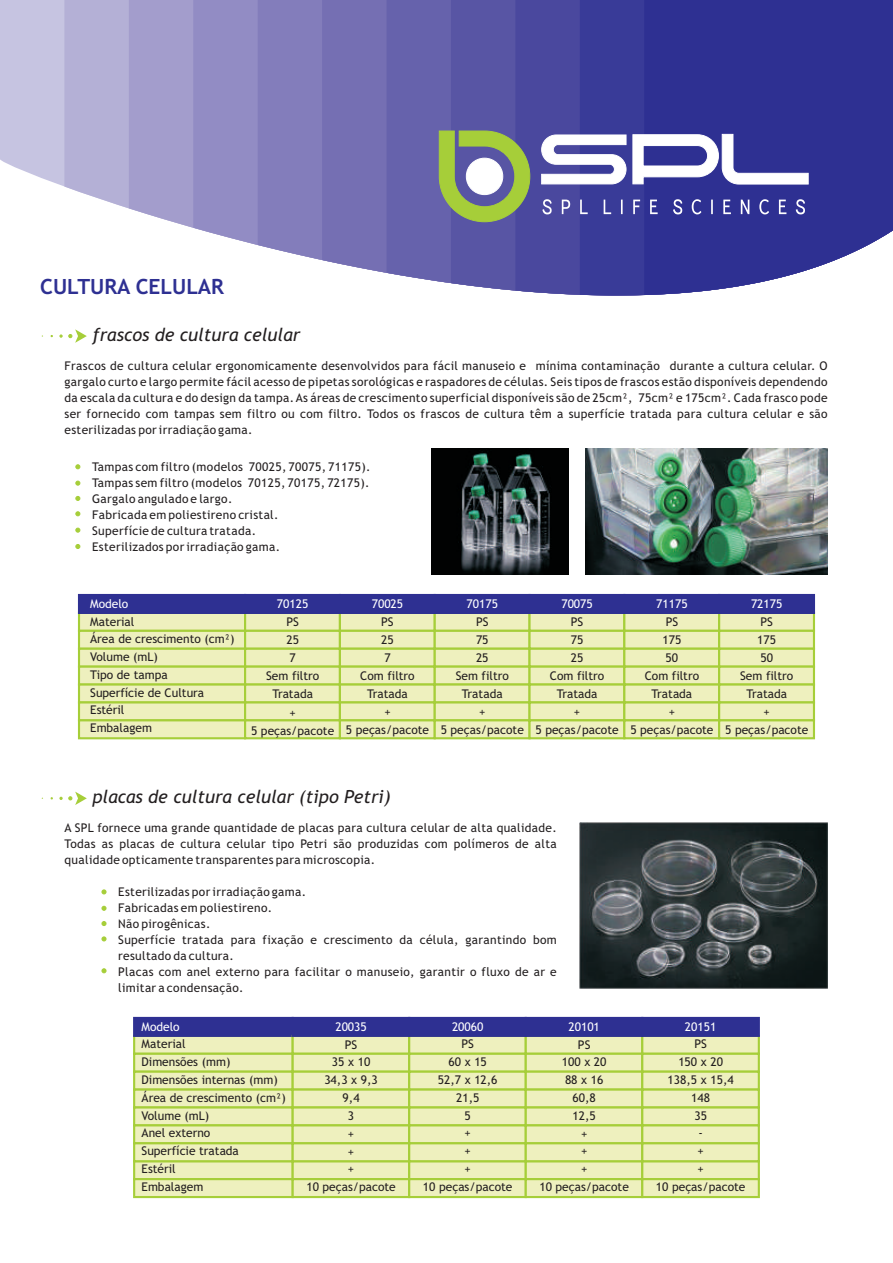
<style>
.page{position:relative;width:893px;height:1263px;background:#fff}
.page>*{position:absolute;margin:0;border:0;box-sizing:border-box;transform-origin:0 0}
.t1{font:700 21px "Trebuchet MS";color:#2e3092}
.t2{font:italic 18px "Trebuchet MS";color:#231f20}
.t3{font:12px/16px "Trebuchet MS";letter-spacing:.025em;color:#231f20;text-align:justify}
.t4{font:12px/17.9px "Trebuchet MS";color:#231f20;text-align:center}
.t5{font:12px "Trebuchet MS";color:#fff}
</style>
<div class="page">
<svg style="left:0;top:0;width:64px;height:338px;fill:#c6c4e1"></svg>
<svg style="left:64px;top:0;width:65px;height:338px;fill:#b4b0d6"></svg>
<div style="left:129px;top:0;width:64px;height:228px;background:#a39dcc"></div>
<div style="left:193px;top:0;width:65px;height:245px;background:#928cc4"></div>
<div style="left:258px;top:0;width:64px;height:260px;background:#837dbb"></div>
<div style="left:322px;top:0;width:65px;height:273px;background:#756fb3"></div>
<div style="left:387px;top:0;width:64px;height:284px;background:#6662ac"></div>
<div style="left:451px;top:0;width:64px;height:291px;background:#5855a4"></div>
<div style="left:515px;top:0;width:65px;height:295px;background:#4a489e"></div>
<div style="left:580px;top:0;width:65px;height:296px;background:#393b98"></div>
<svg style="left:644px;top:0;width:249px;height:295px;background:#3e409a"></svg>
<svg style="left:439px;top:131px;width:91px;height:91px;background:#829769"></svg>
<div style="left:466px;top:158px;width:37px;height:37px;background:#fff;border:1px solid #fff;border-radius:50%"></div>
<svg style="left:541px;top:135px;width:85px;height:49px"></svg>
<svg style="left:633px;top:134px;width:175px;height:50px"></svg>
<svg style="left:542px;top:199px;width:263px;height:15px;background:#5859a7"></svg>
<svg style="left:69px;top:329px;width:18px;height:14px"></svg>
<svg style="left:69px;top:792px;width:18px;height:13px"></svg>
<svg style="left:102px;top:890px;width:4px;height:4px"></svg>
<svg style="left:102px;top:906px;width:4px;height:4px"></svg>
<svg style="left:102px;top:921px;width:4px;height:5px"></svg>
<svg style="left:102px;top:937px;width:4px;height:4px"></svg>
<svg style="left:102px;top:968px;width:4px;height:5px"></svg>
<svg style="left:76px;top:465px;width:4px;height:4px"></svg>
<svg style="left:76px;top:481px;width:4px;height:4px"></svg>
<svg style="left:76px;top:496px;width:4px;height:5px"></svg>
<svg style="left:76px;top:512px;width:4px;height:4px"></svg>
<svg style="left:76px;top:528px;width:4px;height:4px"></svg>
<svg style="left:76px;top:544px;width:4px;height:5px"></svg>
<svg style="left:77px;top:593px;width:739px;height:147px;background:#cad1a7"></svg>
<svg style="left:133px;top:1016px;width:627px;height:183px;background:#cfd6a8"></svg>
<img style="left:585px;top:448px;width:243px;height:127px">
<img style="left:579px;top:823px;width:249px;height:165px">
<img style="left:431px;top:448px;width:137px;height:127px">
<h1 class="t1" style="left:40px;top:279px;width:185px">CULTURA CELULAR</h1>
<h2 class="t2" style="left:93px;top:328px;width:209px">frascos de cultura celular</h2>
<p class="t3" style="left:65px;top:359px;width:765px">Frascos de cultura celular ergonomicamente desenvolvidos para fácil manuseio e mínima contaminação durante a cultura celular. O gargalo curto e largo permite fácil acesso de pipetas sorológicas e raspadores de células. Seis tipos de frascos estão disponíveis dependendo da escala da cultura e do design da tampa. As áreas de crescimento superficial disponíveis são de 25cm², 75cm² e 175cm². Cada frasco pode ser fornecido com tampas sem filtro ou com filtro. Todos os frascos de cultura têm a superfície tratada para cultura celular e são esterilizadas por irradiação gama.</p>
<p class="t3" style="left:92px;top:460px;width:280px;text-align:left">Tampas com filtro (modelos 70025, 70075, 71175).<br>Tampas sem filtro (modelos 70125, 70175, 72175).<br>Gargalo angulado e largo.<br>Fabricada em poliestireno cristal.<br>Superfície de cultura tratada.<br>Esterilizados por irradiação gama.</p>
<p class="t5" style="left:90px;top:599px;width:40px">Modelo</p>
<p class="t4" style="left:90px;top:613px;width:146px;text-align:left">Material<br>Área de crescimento (cm²)<br>Volume (mL)<br>Tipo de tampa<br>Superfície de Cultura<br>Estéril<br>Embalagem</p>
<p class="t5" style="left:277px;top:599px;width:33px">70125</p>
<p class="t4" style="left:251px;top:614px;width:85px">PS<br>25<br>7<br>Sem filtro<br>Tratada<br>+<br>5 peças/pacote</p>
<p class="t5" style="left:372px;top:599px;width:33px">70025</p>
<p class="t4" style="left:346px;top:613px;width:85px">PS<br>25<br>7<br>Com filtro<br>Tratada<br>+<br>5 peças/pacote</p>
<p class="t5" style="left:467px;top:599px;width:33px">70175</p>
<p class="t4" style="left:441px;top:614px;width:85px">PS<br>75<br>25<br>Sem filtro<br>Tratada<br>+<br>5 peças/pacote</p>
<p class="t5" style="left:561px;top:599px;width:33px">70075</p>
<p class="t4" style="left:535px;top:614px;width:85px">PS<br>75<br>25<br>Com filtro<br>Tratada<br>+<br>5 peças/pacote</p>
<p class="t5" style="left:656px;top:599px;width:33px">71175</p>
<p class="t4" style="left:630px;top:614px;width:85px">PS<br>175<br>50<br>Com filtro<br>Tratada<br>+<br>5 peças/pacote</p>
<p class="t5" style="left:751px;top:599px;width:33px">72175</p>
<p class="t4" style="left:725px;top:613px;width:85px">PS<br>175<br>50<br>Sem filtro<br>Tratada<br>+<br>5 peças/pacote</p>
<h2 class="t2" style="left:93px;top:790px;width:300px">placas de cultura celular (tipo Petri)</h2>
<p class="t3" style="left:65px;top:821px;width:494px">A SPL fornece uma grande quantidade de placas para cultura celular de alta qualidade.<br>Todas as placas de cultura celular tipo Petri são produzidas com polímeros de alta qualidade opticamente transparentes para microscopia.</p>
<p class="t3" style="left:118px;top:885px;width:440px;text-align:left">Esterilizadas por irradiação gama.<br>Fabricadas em poliestireno.<br>Não pirogênicas.<br>Superfície tratada para fixação e crescimento da célula, garantindo bom resultado da cultura.<br>Placas com anel externo para facilitar o manuseio, garantir o fluxo de ar e limitar a condensação.</p>
<p class="t5" style="left:142px;top:1022px;width:40px">Modelo</p>
<p class="t4" style="left:142px;top:1036px;width:146px;text-align:left">Material<br>Dimensões (mm)<br>Dimensões internas (mm)<br>Área de crescimento (cm²)<br>Volume (mL)<br>Anel externo<br>Superfície tratada<br>Estéril<br>Embalagem</p>
<p class="t5" style="left:335px;top:1022px;width:33px">20035</p>
<p class="t4" style="left:306px;top:1036px;width:91px">PS<br>35 x 10<br>34,3 x 9,3<br>9,4<br>3<br>+<br>+<br>+<br>10 peças/pacote</p>
<p class="t5" style="left:452px;top:1022px;width:33px">20060</p>
<p class="t4" style="left:423px;top:1036px;width:91px">PS<br>60 x 15<br>52,7 x 12,6<br>21,5<br>5<br>+<br>+<br>+<br>10 peças/pacote</p>
<p class="t5" style="left:568px;top:1022px;width:33px">20101</p>
<p class="t4" style="left:539px;top:1036px;width:91px">PS<br>100 x 20<br>88 x 16<br>60,8<br>12,5<br>+<br>+<br>+<br>10 peças/pacote</p>
<p class="t5" style="left:685px;top:1022px;width:33px">20151</p>
<p class="t4" style="left:656px;top:1036px;width:91px">PS<br>150 x 20<br>138,5 x 15,4<br>148<br>35<br>-<br>+<br>+<br>10 peças/pacote</p>
</div>
